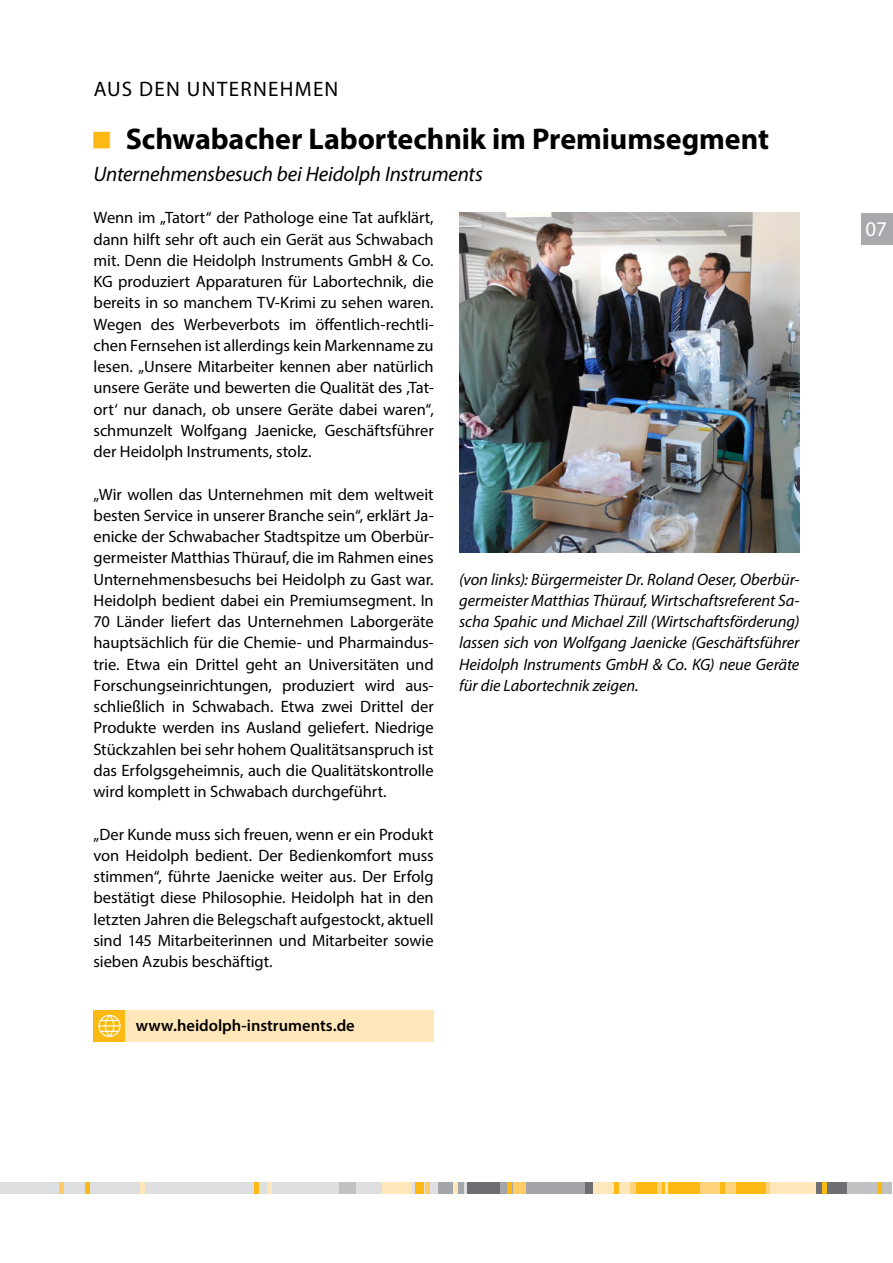
<style>
.page{position:relative;width:893px;height:1263px;background:#fff}
.page>*{position:absolute;margin:0;border:0;box-sizing:border-box;transform-origin:0 0}
.t1{font:700 30px "Myriad Pro";letter-spacing:-.005em;color:#000}
.t2{font:italic 21px "Myriad Pro";letter-spacing:-.01em;color:#000}
.t3{font:21px "Myriad Pro";color:#000}
.t4{font:21px "Myriad Pro";color:#fff}
.t5{font:16.5px/21.3px "Myriad Pro";letter-spacing:-.005em;color:#000;text-align:justify}
.t6{font:italic 16.5px/21.3px "Myriad Pro";letter-spacing:-.005em;color:#000;text-align:justify}
.t7{font:600 16.5px "Myriad Pro";color:#000}
</style>
<div class="page">
<div style="left:0;top:1182px;width:890px;height:11px;background:#6d6e71"></div>
<div style="left:594px;top:1182px;width:222px;height:11px;background:#ffe7b9"></div>
<div style="left:630px;top:1182px;width:140px;height:11px;background:#ffd27c"></div>
<div style="left:0;top:1182px;width:466px;height:11px;background:#dedfe0"></div>
<div style="left:415px;top:1182px;width:8px;height:11px;background:#fdb913"></div>
<div style="left:254px;top:1182px;width:5px;height:11px;background:#fdb913"></div>
<hr style="left:85px;top:1182px;width:4px;height:11px;background:#fdb913">
<hr style="left:615px;top:1182px;width:4px;height:11px;background:#fdb913">
<hr style="left:721px;top:1182px;width:4px;height:11px;background:#fdb913">
<div style="left:339px;top:1182px;width:17px;height:11px;background:#c0c2c4"></div>
<div style="left:438px;top:1182px;width:26px;height:11px;background:#a3a5a8"></div>
<div style="left:848px;top:1182px;width:44px;height:11px;background:#c0c2c4"></div>
<hr style="left:426px;top:1182px;width:4px;height:11px;background:#ffcb66">
<hr style="left:60px;top:1182px;width:4px;height:11px;background:#ffcb66">
<div style="left:636px;top:1182px;width:63px;height:11px;background:#fdb913"></div>
<div style="left:736px;top:1182px;width:30px;height:11px;background:#fdb913"></div>
<hr style="left:657px;top:1182px;width:4px;height:11px;background:#ffd27c">
<svg style="left:666px;top:1182px;width:2px;height:11px"></svg>
<hr style="left:453px;top:1182px;width:4px;height:11px;background:#ffe7b9">
<hr style="left:267px;top:1182px;width:4px;height:11px;background:#ffe7b9">
<hr style="left:140px;top:1182px;width:4px;height:11px;background:#ffe7b9">
<div style="left:822px;top:1182px;width:5px;height:11px;background:#fdb913"></div>
<div style="left:877px;top:1182px;width:5px;height:11px;background:#fdb913"></div>
<div style="left:382px;top:1182px;width:29px;height:11px;background:#ffe7b9"></div>
<div style="left:500px;top:1182px;width:85px;height:11px;background:#a3a5a8"></div>
<div style="left:513px;top:1182px;width:13px;height:11px;background:#ffcb66"></div>
<hr style="left:508px;top:1182px;width:4px;height:11px;background:#fdb913">
<div style="left:861px;top:213px;width:32px;height:31px;background:#a7a9ac"></div>
<img style="left:459px;top:212px;width:340px;height:341px">
<div style="left:94px;top:1010px;width:31px;height:32px;background:#fdb913"></div>
<div style="left:98px;top:1015px;width:23px;height:22px;border:1px solid #fff;border-radius:50%"></div>
<svg style="left:99px;top:1014px;width:21px;height:23px"></svg>
<div style="left:125px;top:1010px;width:309px;height:32px;background:#ffe7b9"></div>
<p class="t3" style="left:94px;top:76px;width:59px">Aus den</p>
<p class="t3" style="left:187px;top:76px;width:30px">Unternehmen</p>
<h1 class="t1" style="left:126px;top:119px;width:645px">Schwabacher Labortechnik im Premiumsegment</h1>
<p class="t2" style="left:94px;top:161px;width:391px">Unternehmensbesuch bei Heidolph Instruments</p>
<p class="t5" style="left:94px;top:207px;width:342px">Wenn im „Tatort“ der Pathologe eine Tat aufklärt, dann hilft sehr oft auch ein Gerät aus Schwabach mit. Denn die Heidolph Instruments GmbH &amp; Co.<br>KG produziert Apparaturen für Labortechnik, die bereits in so manchem TV-Krimi zu sehen waren.<br>Wegen des Werbeverbots im öffentlich-rechtli&shy;chen Fernsehen ist allerdings kein Markenname zu lesen. „Unsere Mitarbeiter kennen aber natürlich unsere Geräte und bewerten die Qualität des ,Tat&shy;ort‘ nur danach, ob unsere Geräte dabei waren“, schmunzelt Wolfgang Jaenicke, Geschäftsführer der Heidolph Instruments, stolz.</p>
<p class="t5" style="left:94px;top:483px;width:342px">„Wir wollen das Unternehmen mit dem weltweit besten Service in unserer Branche sein“, erklärt Ja&shy;enicke der Schwabacher Stadtspitze um Oberbür&shy;germeister Matthias Thürauf, die im Rahmen eines Unternehmensbesuchs bei Heidolph zu Gast war.<br>Heidolph bedient dabei ein Premiumsegment. In 70 Länder liefert das Unternehmen Laborgeräte hauptsächlich für die Chemie- und Pharmaindus&shy;trie. Etwa ein Drittel geht an Universitäten und Forschungseinrichtungen, produziert wird aus&shy;schließlich in Schwabach. Etwa zwei Drittel der Produkte werden ins Ausland geliefert. Niedrige Stückzahlen bei sehr hohem Qualitätsanspruch ist das Erfolgsgeheimnis, auch die Qualitätskontrolle wird komplett in Schwabach durchgeführt.</p>
<p class="t5" style="left:94px;top:823px;width:342px">„Der Kunde muss sich freuen, wenn er ein Produkt von Heidolph bedient. Der Bedienkomfort muss stimmen“, führte Jaenicke weiter aus. Der Erfolg bestätigt diese Philosophie. Heidolph hat in den letzten Jahren die Belegschaft aufgestockt, aktuell sind 145 Mitarbeiterinnen und Mitarbeiter sowie sieben Azubis beschäftigt.</p>
<p class="t7" style="left:136px;top:1015px;width:221px">www.heidolph-instruments.de</p>
<p class="t6" style="left:459px;top:568px;width:342px">(von links): Bürgermeister Dr. Roland Oeser, Oberbür&shy;germeister Matthias Thürauf, Wirtschaftsreferent Sa&shy;scha Spahic und Michael Zill (Wirtschaftsförderung) lassen sich von Wolfgang Jaenicke (Geschäftsführer Heidolph Instruments GmbH &amp; Co. KG) neue Geräte für die Labortechnik zeigen.</p>
<p class="t4" style="left:865px;top:215px;width:23px">07</p>
</div>
